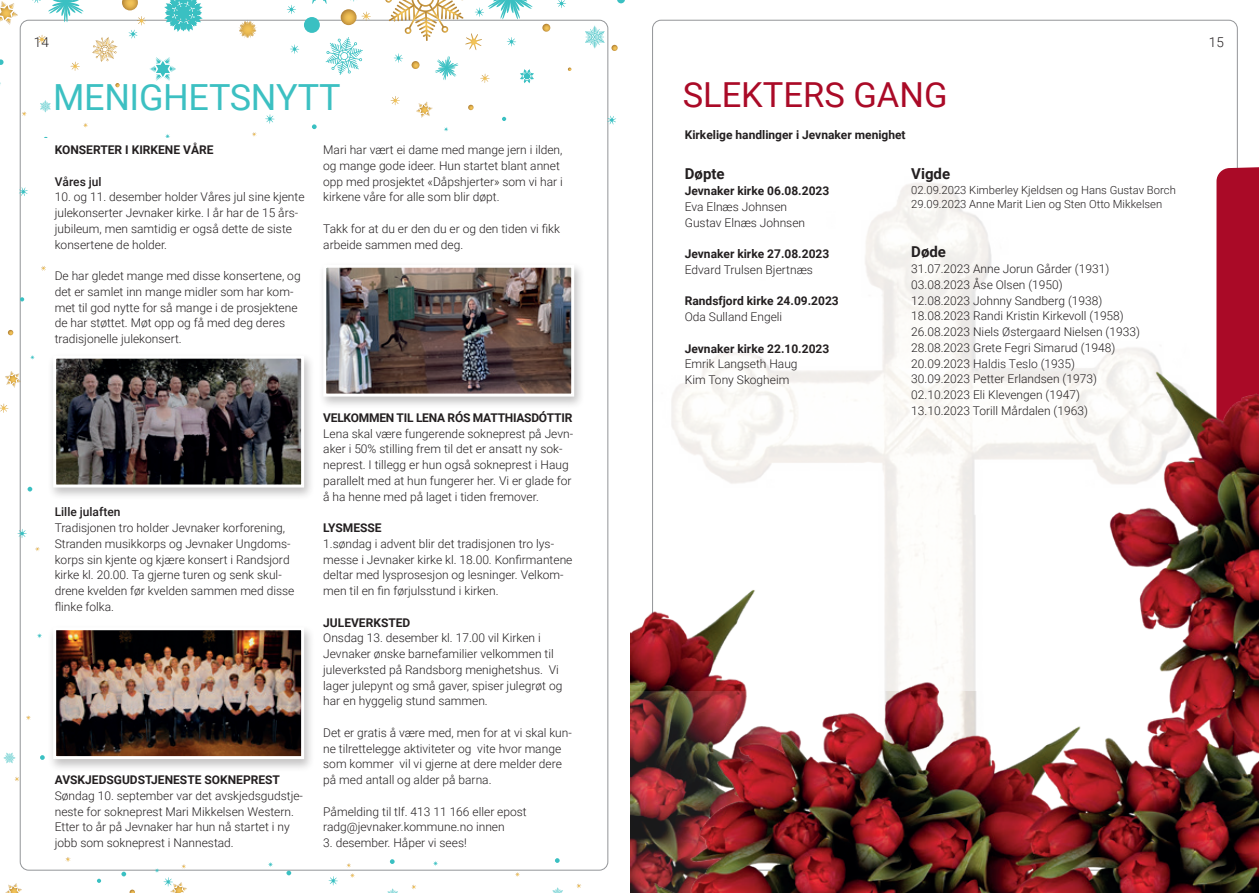
<style>
.page{position:relative;width:1259px;height:893px;background:#fff}
.page>*{position:absolute;margin:0;border:0;box-sizing:border-box;transform-origin:0 0}
.t1{font:36px "Roboto";letter-spacing:-.01em;color:#3cc0c2}
.t2{font:34.5px "Roboto";color:#aa0a27}
.t3{font:700 15px "Roboto";color:#231f20}
.t4{font:300 13.5px "Roboto";color:#231f20}
.t5{font:300 12px/15.8px "Roboto";color:#231f20}
.t6{font:700 12px "Roboto";color:#231f20}
.t7{font:700 12px "Roboto";letter-spacing:-.02em;color:#231f20}
.t8{font:500 12px "Roboto";color:#231f20}
.t9{font:300 11.25px/14.2px "Roboto";color:#231f20}
</style>
<div class="page">
<svg style="left:1216px;top:136px;width:43px;height:151px"></svg>
<img style="left:487px;top:287px;width:772px;height:606px">
<svg style="left:239px;top:20px;width:17px;height:18px"></svg>
<svg style="left:585px;top:26px;width:19px;height:22px"></svg>
<svg style="left:40px;top:100px;width:11px;height:12px"></svg>
<svg style="left:0;top:1px;width:18px;height:24px"></svg>
<svg style="left:265px;top:114px;width:10px;height:10px"></svg>
<svg style="left:444px;top:127px;width:4px;height:5px"></svg>
<svg style="left:390px;top:96px;width:10px;height:9px"></svg>
<svg style="left:361px;top:11px;width:10px;height:10px"></svg>
<svg style="left:557px;top:0;width:9px;height:8px"></svg>
<svg style="left:290px;top:44px;width:9px;height:10px"></svg>
<svg style="left:326px;top:37px;width:36px;height:38px"></svg>
<svg style="left:416px;top:102px;width:17px;height:16px"></svg>
<svg style="left:607px;top:115px;width:9px;height:10px"></svg>
<svg style="left:252px;top:132px;width:5px;height:5px"></svg>
<svg style="left:165px;top:134px;width:5px;height:3px"></svg>
<svg style="left:83px;top:123px;width:5px;height:5px"></svg>
<svg style="left:22px;top:111px;width:5px;height:5px"></svg>
<svg style="left:287px;top:0;width:40px;height:14px"></svg>
<div style="left:304px;top:17px;width:16px;height:16px;background:#3ac0c2;border-radius:50%"></div>
<svg style="left:617px;top:0;width:8px;height:3px"></svg>
<svg style="left:611px;top:45px;width:6px;height:6px"></svg>
<svg style="left:468px;top:105px;width:5px;height:5px"></svg>
<svg style="left:568px;top:67px;width:3px;height:4px"></svg>
<svg style="left:502px;top:117px;width:4px;height:4px"></svg>
<svg style="left:312px;top:124px;width:5px;height:5px"></svg>
<svg style="left:0;top:59px;width:4px;height:6px"></svg>
<svg style="left:341px;top:9px;width:15px;height:16px"></svg>
<svg style="left:32px;top:0;width:171px;height:90px"></svg>
<svg style="left:385px;top:0;width:165px;height:84px"></svg>
<svg style="left:552px;top:887px;width:11px;height:6px"></svg>
<svg style="left:328px;top:876px;width:10px;height:9px"></svg>
<svg style="left:65px;top:857px;width:6px;height:5px"></svg>
<svg style="left:433px;top:861px;width:5px;height:5px"></svg>
<svg style="left:515px;top:872px;width:5px;height:5px"></svg>
<svg style="left:576px;top:883px;width:5px;height:6px"></svg>
<svg style="left:130px;top:890px;width:5px;height:3px"></svg>
<svg style="left:555px;top:858px;width:4px;height:5px"></svg>
<svg style="left:97px;top:879px;width:4px;height:4px"></svg>
<svg style="left:286px;top:871px;width:5px;height:4px"></svg>
<svg style="left:387px;top:888px;width:11px;height:5px"></svg>
<svg style="left:6px;top:883px;width:16px;height:10px"></svg>
<svg style="left:155px;top:864px;width:33px;height:29px"></svg>
<svg style="left:268px;top:862px;width:5px;height:5px"></svg>
<svg style="left:346px;top:863px;width:9px;height:15px"></svg>
<svg style="left:411px;top:884px;width:5px;height:6px"></svg>
<svg style="left:390px;top:859px;width:5px;height:5px"></svg>
<svg style="left:121px;top:872px;width:5px;height:4px"></svg>
<svg style="left:3px;top:753px;width:13px;height:10px"></svg>
<svg style="left:17px;top:529px;width:10px;height:9px"></svg>
<svg style="left:30px;top:355px;width:5px;height:5px"></svg>
<svg style="left:0;top:403px;width:9px;height:10px"></svg>
<svg style="left:5px;top:371px;width:16px;height:17px"></svg>
<svg style="left:41px;top:266px;width:5px;height:5px"></svg>
<svg style="left:19px;top:187px;width:9px;height:9px"></svg>
<svg style="left:35px;top:547px;width:5px;height:4px"></svg>
<svg style="left:37px;top:633px;width:5px;height:5px"></svg>
<svg style="left:26px;top:715px;width:5px;height:5px"></svg>
<svg style="left:14px;top:776px;width:6px;height:6px"></svg>
<svg style="left:8px;top:330px;width:5px;height:5px"></svg>
<svg style="left:40px;top:755px;width:5px;height:5px"></svg>
<svg style="left:20px;top:297px;width:4px;height:4px"></svg>
<svg style="left:28px;top:487px;width:4px;height:4px"></svg>
<div style="left:47px;top:352px;width:268px;height:148px;background:#231f20;opacity:.27"></div>
<img style="left:57px;top:360px;width:243px;height:123px">
<div style="left:53px;top:356px;width:251px;height:131px;border:3px solid #fff"></div>
<div style="left:47px;top:624px;width:268px;height:148px;background:#231f20;opacity:.27"></div>
<img style="left:57px;top:631px;width:243px;height:124px">
<div style="left:53px;top:627px;width:251px;height:132px;border:3px solid #fff"></div>
<div style="left:317px;top:261px;width:268px;height:148px;background:#231f20;opacity:.27"></div>
<img style="left:327px;top:269px;width:243px;height:124px">
<div style="left:323px;top:265px;width:251px;height:132px;border:3px solid #fff"></div>
<p class="t4" style="left:34px;top:32px;width:16px">14</p>
<p class="t4" style="left:1209px;top:32px;width:16px">15</p>
<h2 class="t2" style="left:682px;top:71px;width:266px">SLEKTERS GANG</h2>
<h1 class="t1" style="left:53px;top:72px;width:289px">MENIGHETSNYTT</h1>
<p class="t6" style="left:55px;top:141px;width:160px">KONSERTER I KIRKENE VÅRE</p>
<p class="t8" style="left:55px;top:173px;width:48px">Våres jul</p>
<p class="t5" style="left:55px;top:189px;width:251px">10. og 11. desember holder Våres jul sine kjente julekonserter Jevnaker kirke. I år har de 15 års&shy;jubileum, men samtidig er også dette de siste konsertene de holder.</p>
<p class="t5" style="left:55px;top:267px;width:247px">De har gledet mange med disse konsertene, og det er samlet inn mange midler som har kom&shy;met til god nytte for så mange i de prosjektene de har støttet. Møt opp og få med deg deres tradisjonelle julekonsert.</p>
<p class="t5" style="left:323px;top:141px;width:241px">Mari har vært ei dame med mange jern i ilden, og mange gode ideer. Hun startet blant annet opp med prosjektet «Dåpshjerter» som vi har i kirkene våre for alle som blir døpt.</p>
<p class="t5" style="left:323px;top:220px;width:238px">Takk for at du er den du er og den tiden vi fikk arbeide sammen med deg.</p>
<p class="t8" style="left:55px;top:504px;width:67px">Lille julaften</p>
<p class="t5" style="left:55px;top:519px;width:241px">Tradisjonen tro holder Jevnaker korforening, Stranden musikkorps og Jevnaker Ungdoms&shy;korps sin kjente og kjære konsert i Randsjord kirke kl. 20.00. Ta gjerne turen og senk skul&shy;drene kvelden før kvelden sammen med disse flinke folka.</p>
<p class="t6" style="left:55px;top:771px;width:227px">AVSKJEDSGUDSTJENESTE SOKNEPREST</p>
<p class="t5" style="left:55px;top:787px;width:250px">Søndag 10. september var det avskjedsgudstje&shy;neste for sokneprest Mari Mikkelsen Western.<br>Etter to år på Jevnaker har hun nå startet i ny jobb som sokneprest i Nannestad.</p>
<p class="t7" style="left:323px;top:409px;width:250px">VELKOMMEN TIL LENA RÓS MATTHIASDÓTTIR</p>
<p class="t5" style="left:323px;top:425px;width:251px">Lena skal være fungerende sokneprest på Jevn&shy;aker i 50% stilling frem til det er ansatt ny sok&shy;neprest. I tillegg er hun også sokneprest i Haug parallelt med at hun fungerer her. Vi er glade for å ha henne med på laget i tiden fremover.</p>
<p class="t6" style="left:323px;top:519px;width:60px">LYSMESSE</p>
<p class="t5" style="left:323px;top:535px;width:251px">1.søndag i advent blir det tradisjonen tro lys&shy;messe i Jevnaker kirke kl. 18.00. Konfirmantene deltar med lysprosesjon og lesninger. Velkom&shy;men til en fin førjulsstund i kirken.</p>
<p class="t6" style="left:323px;top:614px;width:89px">JULEVERKSTED</p>
<p class="t5" style="left:323px;top:630px;width:241px">Onsdag 13. desember kl. 17.00 vil Kirken i Jevnaker ønske barnefamilier velkommen til juleverksted på Randsborg menighetshus. Vi lager julepynt og små gaver, spiser julegrøt og har en hyggelig stund sammen.</p>
<p class="t5" style="left:323px;top:724px;width:250px">Det er gratis å være med, men for at vi skal kun&shy;ne tilrettelegge aktiviteter og vite hvor mange som kommer vil vi gjerne at dere melder dere på med antall og alder på barna.</p>
<p class="t5" style="left:323px;top:803px;width:205px">Påmelding til tlf. 413 11 166 eller epost radg@jevnaker.kommune.no innen</p>
<p class="t5" style="left:323px;top:834px;width:145px">3. desember. Håper vi sees!</p>
<p class="t6" style="left:685px;top:126px;width:222px">Kirkelige handlinger i Jevnaker menighet</p>
<p class="t3" style="left:685px;top:164px;width:41px">Døpte</p>
<p class="t6" style="left:685px;top:182px;width:146px">Jevnaker kirke 06.08.2023</p>
<p class="t5" style="left:685px;top:198px;width:122px">Eva Elnæs Johnsen<br>Gustav Elnæs Johnsen</p>
<p class="t6" style="left:685px;top:245px;width:146px">Jevnaker kirke 27.08.2023</p>
<p class="t5" style="left:685px;top:261px;width:130px">Edvard Trulsen Bjertnæs</p>
<p class="t6" style="left:685px;top:293px;width:155px">Randsfjord kirke 24.09.2023</p>
<p class="t5" style="left:685px;top:309px;width:99px">Oda Sulland Engeli</p>
<p class="t6" style="left:685px;top:340px;width:146px">Jevnaker kirke 22.10.2023</p>
<p class="t5" style="left:685px;top:356px;width:114px">Emrik Langseth Haug<br>Kim Tony Skogheim</p>
<p class="t3" style="left:911px;top:163px;width:40px">Vigde</p>
<p class="t9" style="left:911px;top:182px;width:266px">02.09.2023 Kimberley Kjeldsen og Hans Gustav Borch<br>29.09.2023 Anne Marit Lien og Sten Otto Mikkelsen</p>
<p class="t3" style="left:911px;top:241px;width:36px">Døde</p>
<p class="t5" style="left:911px;top:260px;width:230px">31.07.2023 Anne Jorun Gårder (1931)<br>03.08.2023 Åse Olsen (1950)<br>12.08.2023 Johnny Sandberg (1938)<br>18.08.2023 Randi Kristin Kirkevoll (1958)<br>26.08.2023 Niels Østergaard Nielsen (1933)<br>28.08.2023 Grete Fegri Simarud (1948)<br>20.09.2023 Haldis Teslo (1935)<br>30.09.2023 Petter Erlandsen (1973)<br>02.10.2023 Eli Klevengen (1947)<br>13.10.2023 Torill Mårdalen (1963)</p>
</div>
